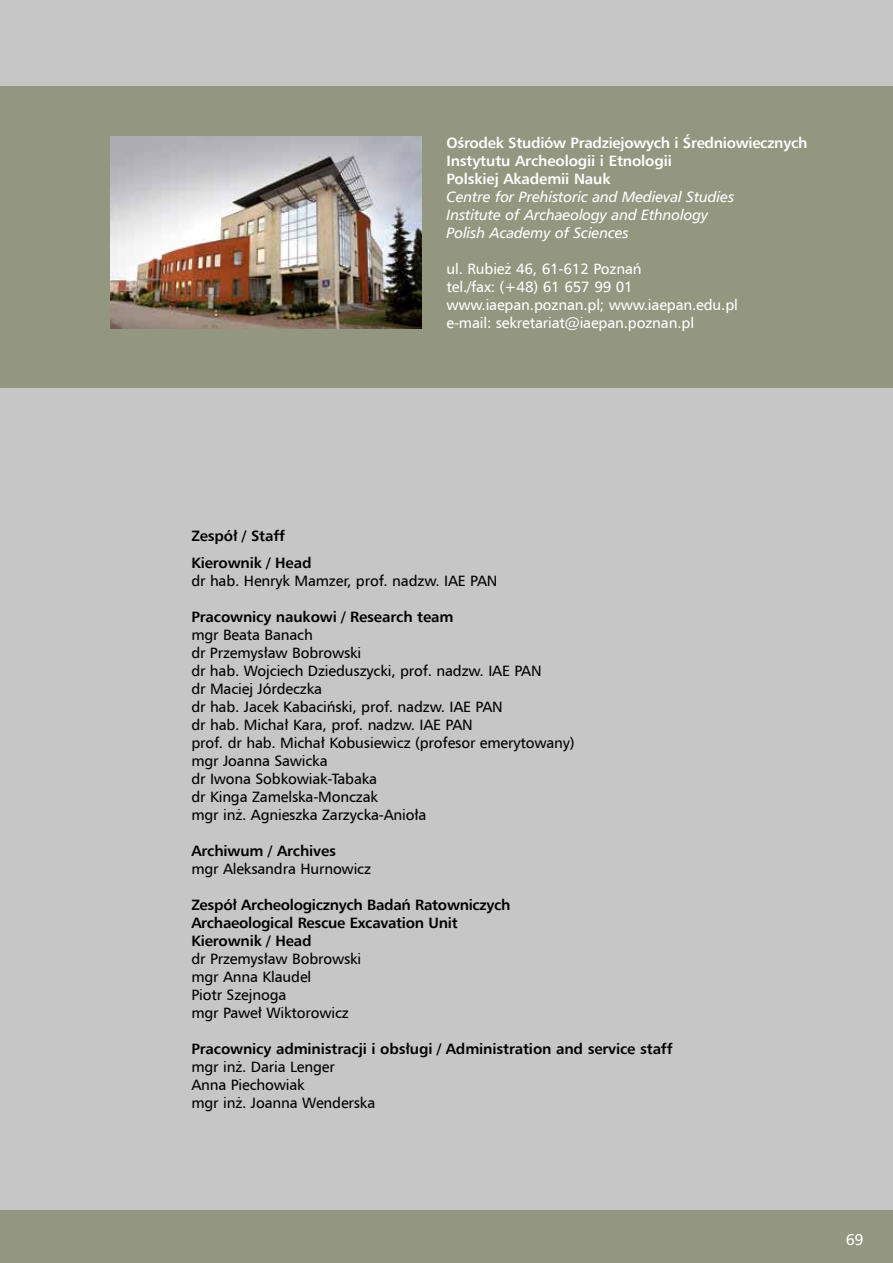
<style>
.page{position:relative;width:893px;height:1263px;background:#fff}
.page>*{position:absolute;margin:0;border:0;box-sizing:border-box;transform-origin:0 0}
.t1{font:15.75px "Humnst 777 EU";color:#fff}
.t2{font:15px/18px "Humnst 777 EU";letter-spacing:-.01em;color:#000}
.t3{font:700 15px/18px "Humnst 777 EU";letter-spacing:-.01em;color:#000}
.t4{font:15px/18px "Humnst 777 EU";letter-spacing:-.01em;color:#fff}
.t5{font:italic 15px/18px "Humnst 777 EU";letter-spacing:-.01em;color:#fff}
.t6{font:700 15px/18px "Humnst 777 EU";letter-spacing:-.01em;color:#fff}
</style>
<div class="page">
<div style="left:0;top:1209px;width:893px;height:54px;background:#939780"></div>
<div style="left:0;top:0;width:893px;height:1209px;background:#c6c6c6"></div>
<div style="left:0;top:86px;width:893px;height:302px;background:#939780"></div>
<img style="left:111px;top:137px;width:310px;height:191px">
<p class="t6" style="left:446px;top:134px;width:362px">Ośrodek Studiów Pradziejowych i Średniowiecznych<br>Instytutu Archeologii i Etnologii<br>Polskiej Akademii Nauk</p>
<p class="t5" style="left:446px;top:188px;width:289px">Centre for Prehistoric and Medieval Studies<br>Institute of Archaeology and Ethnology<br>Polish Academy of Sciences</p>
<p class="t4" style="left:446px;top:260px;width:293px">ul. Rubież 46, 61-612 Poznań<br>tel./fax: (+48) 61 657 99 01 www.iaepan.poznan.pl; www.iaepan.edu.pl e-mail: sekretariat@iaepan.poznan.pl</p>
<p class="t3" style="left:191px;top:523px;width:122px;line-height:26.5px">Zespół / Staff<br>Kierownik / Head</p>
<p class="t2" style="left:191px;top:571px;width:305px">dr hab. Henryk Mamzer, prof. nadzw. IAE PAN</p>
<p class="t3" style="left:191px;top:608px;width:264px">Pracownicy naukowi / Research team</p>
<p class="t2" style="left:191px;top:625px;width:385px">mgr Beata Banach<br>dr Przemysław Bobrowski<br>dr hab. Wojciech Dzieduszycki, prof. nadzw. IAE PAN<br>dr Maciej Jórdeczka<br>dr hab. Jacek Kabaciński, prof. nadzw. IAE PAN<br>dr hab. Michał Kara, prof. nadzw. IAE PAN<br>prof. dr hab. Michał Kobusiewicz (profesor emerytowany) mgr Joanna Sawicka<br>dr Iwona Sobkowiak-Tabaka<br>dr Kinga Zamelska-Monczak<br>mgr inż. Agnieszka Zarzycka-Anioła</p>
<p class="t3" style="left:191px;top:842px;width:146px">Archiwum / Archives</p>
<p class="t2" style="left:191px;top:859px;width:181px">mgr Aleksandra H urnowicz</p>
<p class="t3" style="left:191px;top:896px;width:321px">Zespół Archeologicznych Badań Ratowniczych<br>Archaeological Rescue Excavation Unit<br>Kierownik / Head</p>
<p class="t2" style="left:191px;top:949px;width:172px">dr Przemysław Bobrowski mgr Anna Klaudel<br>Piotr Szejnoga<br>mgr Paweł Wiktorowicz</p>
<p class="t3" style="left:191px;top:1040px;width:483px">Pracownicy administracji i obsługi / Administration and service staff</p>
<p class="t2" style="left:191px;top:1057px;width:185px">mgr inż. Daria Lenger<br>Anna Piechowiak<br>mgr inż. Joanna Wenderska</p>
<p class="t1" style="left:846px;top:1230px;width:19px">69</p>
</div>
